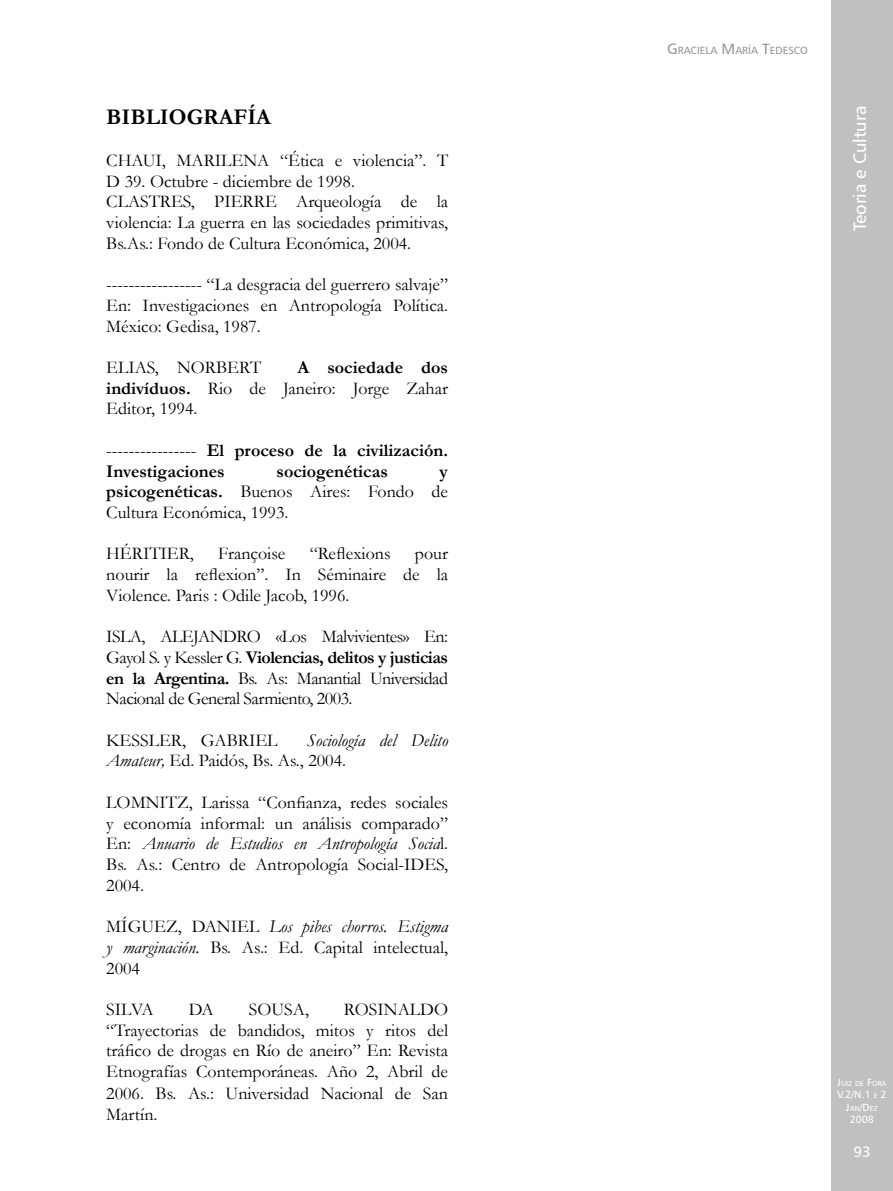
<style>
.page{position:relative;width:893px;height:1191px;background:#fff}
.page>*{position:absolute;margin:0;border:0;box-sizing:border-box;transform-origin:0 0}
.t1{font:700 22.5px "Garamond";color:#000}
.t2{font:18px/20.7px "Garamond";color:#000;text-align:justify}
.t3{font:700 18px/20.7px "Garamond";color:#000}
.t4{font:italic 18px/20.7px "Garamond";color:#000}
.t5{font:18px "Humanist 777 BT Roman B";color:#fff}
.t6{font:15px "Humanist 777 BT Roman B";color:#fff}
.t7{font:10.5px "Humanist 777 BT Roman B";color:#939598}
.t8{font:10.5px "Humanist 777 BT Roman B";color:#fff}
.t9{font:7.35px "Humanist 777 BT Roman B";color:#fff}
.s1{font-weight:700}
.s2{font-weight:400}
.s3{font-style:normal}
.s4{font-style:italic}
.s5{font-size:15px}
.s6{font-size:10.5px}
.s7{font-size:7.35px}
</style>
<div class="page">
<div style="left:831px;top:0;width:62px;height:1191px;background:#c0c0c0"></div>
<p class="t1" style="left:106px;top:101px;width:28px">Bibli</p>
<p class="t1" style="left:169px;top:101px;width:104px">ograf ía</p>
<p class="t2" style="left:106px;top:149px;width:343px;text-align:left">CHAUI, MARILENA “Ética e violencia”. T D 39. Octubre - diciembre de 1998.<br>CLASTRES, PIERRE Arqueología de la violencia: La guerra en las sociedades primitivas, Bs.As.: Fondo de Cultura Económica, 2004.</p>
<p class="t2" style="left:106px;top:274px;width:343px">----------------- “La desgracia del guerrero salvaje” En: Investigaciones en Antropología Política.<br>México: Gedisa, 1987.</p>
<p class="t2" style="left:106px;top:356px;width:156px">ELIAS, NORBERT</p>
<p class="t2" style="left:106px;top:356px;width:343px;text-indent:191px"><span class="s1">A sociedade dos indivíduos.</span> Rio de Janeiro: Jorge Zahar Editor, 1994.</p>
<p class="t3" style="left:106px;top:440px;width:343px"><span class="s2">----------------</span> El proceso de la civilización.<br>Investigaciones</p>
<p class="t3" style="left:277px;top:460px;width:113px">sociogenéticas</p>
<p class="t2" style="left:106px;top:460px;width:343px;text-indent:333px"><span class="s1">y psicogenéticas.</span> Buenos Aires: Fondo de Cultura Económica, 1993.</p>
<p class="t2" style="left:106px;top:543px;width:89px">HÉRITIER,</p>
<p class="t2" style="left:218px;top:543px;width:69px">Françoise</p>
<p class="t2" style="left:310px;top:543px;width:82px">“Reflexions</p>
<p class="t2" style="left:106px;top:543px;width:343px;text-indent:309px">pour nourir la reflexion”. In Séminaire de la Violence. Paris : Odile Jacob, 1996.</p>
<p class="t2" style="left:106px;top:626px;width:343px">ISLA, ALEJANDRO «Los Malvivientes» En:<br>Gayol S. y Kessler G. <span class="s1">Violencias, delitos y justicias en la Argentina.</span> Bs. As: Manantial Universidad Nacional de General Sarmiento, 2003.</p>
<p class="t2" style="left:106px;top:729px;width:173px">KESSLER, GABRIEL</p>
<p class="t4" style="left:106px;top:729px;width:343px;text-indent:201px">Sociología del Delito<br>Amateur, <span class="s3">Ed. Paidós, Bs. As., 2004.</span></p>
<p class="t2" style="left:106px;top:791px;width:343px">LOMNITZ, Larissa “Confianza, redes sociales y economía informal: un análisis comparado” En: <span class="s4">Anuario de Estudios en Antropología Socia</span>l.<br>Bs. As.: Centro de Antropología Social-IDES, 2004.</p>
<p class="t2" style="left:106px;top:915px;width:343px">MÍGUEZ, DANIEL <span class="s4">Los pibes chorros. Estigma y marginación.</span> Bs. As.: Ed. Capital intelectual, 2004</p>
<p class="t2" style="left:106px;top:998px;width:49px">SILVA</p>
<p class="t2" style="left:189px;top:998px;width:27px">DA</p>
<p class="t2" style="left:249px;top:998px;width:62px">SOUSA,</p>
<p class="t2" style="left:106px;top:998px;width:343px;text-indent:238px">ROSINALDO “Trayectorias de bandidos, mitos y ritos del tráfico de drogas en Río de aneiro” En: Revista Etnografías Contemporáneas. Año 2, Abril de 2006. Bs. As.: Universidad Nacional de San Martín.</p>
<p class="t7" style="left:667px;top:44px;width:142px"><span class="s5">G</span>RACIELA <span class="s5">M</span>ARÍA <span class="s5">T</span>EDESCO</p>
<p class="t5" style="left:849px;top:231px;width:128px;rotate:-90deg">Teoria e Cultura</p>
<p class="t9" style="left:837px;top:1078px;width:51px"><span class="s6">J</span>UIZ DE <span class="s6">F</span>ORA</p>
<p class="t8" style="left:837px;top:1088px;width:51px">V.2/N.1 <span class="s7">E</span> 2</p>
<p class="t9" style="left:846px;top:1103px;width:33px"><span class="s6">J</span>AN<span class="s6">/D</span> EZ</p>
<p class="t8" style="left:850px;top:1113px;width:26px">2008</p>
<p class="t6" style="left:853px;top:1142px;width:19px">93</p>
</div>
